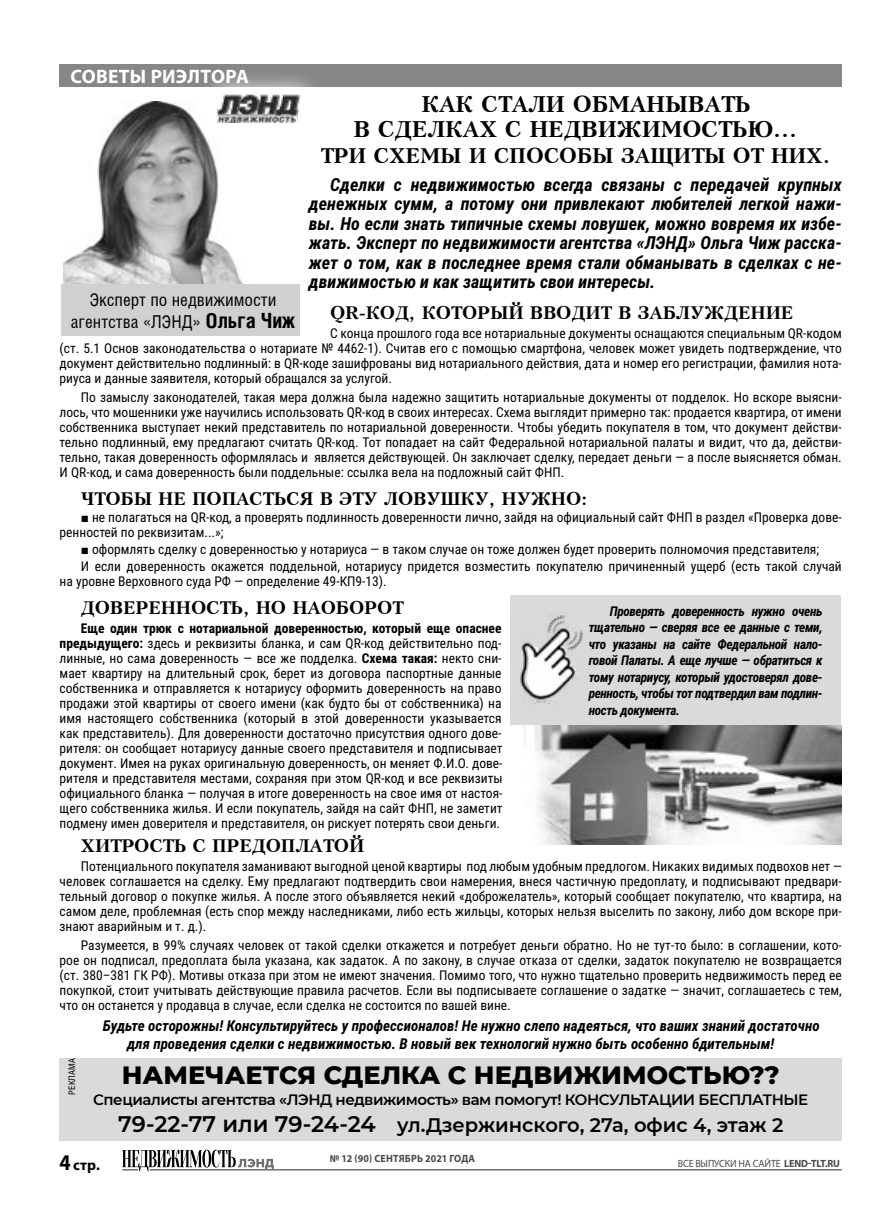
<style>
.page{position:relative;width:893px;height:1229px;background:#fff}
.page>*{position:absolute;margin:0;border:0;box-sizing:border-box;transform-origin:0 0}
.t1{font:800 25.5px "Montserrat";color:#000}
.t2{font:700 22.5px/25.5px "Peterburg";color:#000}
.t3{font:700 21px "Peterburg";color:#000}
.t4{font:600 19.5px "Montserrat";color:#000}
.t5{font:700 19.5px "Myriad Pro";letter-spacing:.015em;color:#fff}
.t6{font:italic 700 18px/19.5px "Roboto Condensed";color:#000;text-align:justify}
.t7{font:700 18px "Peterburg";color:#000}
.t8{font:17.7px/22.6px "Helios Cond";color:#000;text-align:center}
.t9{font:italic 700 15px/18px "Roboto Condensed";color:#000}
.t10{font:600 15px "Montserrat";letter-spacing:-.03em;color:#000}
.t11{font:700 15px "Myriad Pro";color:#000}
.t12{font:13.5px/15px "Roboto Condensed";color:#000;text-align:justify}
.t13{font:italic 700 13.5px/16.5px "Roboto Condensed";letter-spacing:-.03em;color:#000;text-align:justify}
.t14{font:10.5px "Myriad Pro";letter-spacing:-.01em;color:#4a4a49;scale:.95 1}
.t15{font:700 10.5px "Myriad Pro";letter-spacing:.01em;color:#4a4a49;scale:.95 1}
.t16{font:9px "Helios Cond";color:#000}
.s1{font-family:"Arial"}
.s2{font-weight:700}
.s3{font-weight:700;font-size:21px}
.s4{font-size:22.5px}
</style>
<div class="page">
<hr style="left:122px;top:1169px;width:720px;height:1px;background:#706f6f">
<svg style="left:122px;top:1150px;width:152px;height:21px"></svg>
<div style="left:60px;top:64px;width:782px;height:23px;background:#878787"></div>
<div style="left:60px;top:1058px;width:782px;height:83px;background:#dadada"></div>
<img style="left:64px;top:101px;width:185px;height:184px">
<div style="left:192px;top:69px;width:132px;height:80px;background:#fff;opacity:.75"></div>
<img style="left:216px;top:94px;width:84px;height:29px">
<div style="left:61px;top:285px;width:239px;height:51px;background:#d0d0d0"></div>
<div style="left:510px;top:596px;width:330px;height:130px;background:#dadada"></div>
<img style="left:520px;top:613px;width:63px;height:91px">
<img style="left:524px;top:726px;width:317px;height:118px">
<h3 class="t5" style="left:70px;top:64px;width:180px">СОВЕТЫ РИЭЛТОРА</h3>
<h2 class="t2" style="left:354px;top:91px;width:445px;text-indent:68px">КАК СТАЛИ ОБМАНЫВАТЬ<br>В СДЕЛКАХ С НЕДВИЖИМОСТЬЮ...</h2>
<h3 class="t3" style="left:320px;top:143px;width:511px">ТРИ СХЕМЫ И СПОСОБЫ ЗАЩИТЫ ОТ НИХ.</h3>
<p class="t6" style="left:309px;top:174px;width:534px;text-indent:21px">Сделки с недвижимостью всегда связаны с передачей крупных денежных сумм, а потому они привлекают любителей легкой нажи&shy;вы. Но если знать типичные схемы ловушек, можно вовремя их избе&shy;жать. Эксперт по недвижимости агентства «ЛЭНД» Ольга Чиж расска&shy;жет о том, как в последнее время стали обманывать в сделках с не&shy;движимостью и как защитить свои интересы.</p>
<h3 class="t7" style="left:330px;top:302px;width:465px">QR-КОД, КОТОРЫЙ ВВОДИТ В ЗАБЛУЖДЕНИЕ</h3>
<p class="t12" style="left:60px;top:325px;width:784px;text-indent:270px">С конца прошлого года все нотариальные документы оснащаются специальным QR-кодом (ст. 5.1 Основ законодательства о нотариате № 4462-1). Считав его с помощью смартфона, человек может увидеть подтверждение, что документ действительно подлинный: в QR-коде зашифрованы вид нотариального действия, дата и номер его регистрации, фамилия нота&shy;риуса и данные заявителя, который обращался за услугой.</p>
<p class="t12" style="left:60px;top:389px;width:784px;text-indent:21px">По замыслу законодателей, такая мера должна была надежно защитить нотариальные документы от подделок. Но вскоре выясни&shy;лось, что мошенники уже научились использовать QR-код в своих интересах. Схема выглядит примерно так: продается квартира, от имени собственника выступает некий представитель по нотариальной доверенности. Чтобы убедить покупателя в том, что документ действи&shy;тельно подлинный, ему предлагают считать QR-код. Тот попадает на сайт Федеральной нотариальной палаты и видит, что да, действи&shy;тельно, такая доверенность оформлялась и является действующей. Он заключает сделку, передает деньги — а после выясняется обман.<br>И QR-код, и сама доверенность были поддельные: ссылка вела на подложный сайт ФНП.</p>
<h3 class="t7" style="left:81px;top:488px;width:508px">ЧТОБЫ НЕ ПОПАСТЬСЯ В ЭТУ ЛОВУШКУ, НУЖНО:</h3>
<p class="t12" style="left:60px;top:509px;width:784px;text-indent:21px"><span class="s1">■</span> не полагаться на QR-код, а проверять подлинность доверенности лично, зайдя на официальный сайт ФНП в раздел «Проверка дове&shy;ренностей по реквизитам...»;</p>
<p class="t12" style="left:81px;top:540px;width:762px;line-height:17.1px"><span class="s1">■</span> оформлять сделку с доверенностью у нотариуса — в таком случае он тоже должен будет проверить полномочия представителя;<br>И если доверенность окажется поддельной, нотариусу придется возместить покупателю причиненный ущерб (есть такой случай</p>
<p class="t12" style="left:60px;top:574px;width:329px">на уровне Верховного суда РФ — определение 49-КП9-13).</p>
<h3 class="t7" style="left:81px;top:597px;width:324px">ДОВЕРЕННОСТЬ, НО НАОБОРОТ</h3>
<p class="t12" style="left:60px;top:621px;width:444px;text-indent:21px"><span class="s2">Еще один трюк с нотариальной доверенностью, который еще опаснее предыдущего:</span> здесь и реквизиты бланка, и сам QR-код действительно под&shy;линные, но сама доверенность — все же подделка. <span class="s2">Схема такая:</span> некто сни&shy;мает квартиру на длительный срок, берет из договора паспортные данные собственника и отправляется к нотариусу оформить доверенность на право продажи этой квартиры от своего имени (как будто бы от собственника) на имя настоящего собственника (который в этой доверенности указывается как представитель). Для доверенности достаточно присутствия одного дове&shy;рителя: он сообщает нотариусу данные своего представителя и подписывает документ. Имея на руках оригинальную доверенность, он меняет Ф.И.О. дове&shy;рителя и представителя местами, сохраняя при этом QR-код и все реквизиты официального бланка — получая в итоге доверенность на свое имя от настоя&shy;щего собственника жилья. И если покупатель, зайдя на сайт ФНП, не заметит подмену имен доверителя и представителя, он рискует потерять свои деньги.</p>
<h3 class="t7" style="left:81px;top:835px;width:285px">ХИТРОСТЬ С ПРЕДОПЛАТОЙ</h3>
<p class="t12" style="left:60px;top:858px;width:784px;text-indent:21px">Потенциального покупателя заманивают выгодной ценой квартиры под любым удобным предлогом. Никаких видимых подвохов нет — человек соглашается на сделку. Ему предлагают подтвердить свои намерения, внеся частичную предоплату, и подписывают предвари&shy;тельный договор о покупке жилья. А после этого объявляется некий «доброжелатель», который сообщает покупателю, что квартира, на самом деле, проблемная (есть спор между наследниками, либо есть жильцы, которых нельзя выселить по закону, либо дом вскоре при&shy;знают аварийным и т. д.).</p>
<p class="t12" style="left:60px;top:938px;width:784px;text-indent:21px">Разумеется, в 99% случаях человек от такой сделки откажется и потребует деньги обратно. Но не тут-то было: в соглашении, кото&shy;рое он подписал, предоплата была указана, как задаток. А по закону, в случае отказа от сделки, задаток покупателю не возвращается (ст. 380–381 ГК РФ). Мотивы отказа при этом не имеют значения. Помимо того, что нужно тщательно проверить недвижимость перед ее покупкой, стоит учитывать действующие правила расчетов. Если вы подписываете соглашение о задатке — значит, соглашаетесь с тем, что он останется у продавца в случае, если сделка не состоится по вашей вине.</p>
<p class="t9" style="left:127px;top:1016px;width:694px;text-indent:-24px">Будьте осторожны! Консультируйтесь у профессионалов! Не нужно слепо надеяться, что ваших знаний достаточно для проведения сделки с недвижимостью. В новый век технологий нужно быть особенно бдительным!</p>
<h3 class="t8" style="left:71px;top:288px;width:226px">Эксперт по недвижимости агентства «ЛЭНД» <span class="s3">Ольга Чиж</span></h3>
<p class="t13" style="left:589px;top:602px;width:235px;text-indent:21px">Проверять доверенность нужно очень тщательно — сверяя все ее данные с теми, что указаны на сайте Федеральной нало&shy;говой Палаты. А еще лучше — обратиться к тому нотариусу, который удостоверял дове&shy;ренность, чтобы тот подтвердил вам подлин&shy;ность документа.</p>
<p class="t16" style="left:67px;top:1095px;width:38px;rotate:-90deg">РЕКЛАМА</p>
<h1 class="t1" style="left:122px;top:1056px;width:660px">НАМЕЧАЕТСЯ СДЕЛКА С НЕДВИЖИМОСТЬЮ??</h1>
<p class="t10" style="left:93px;top:1089px;width:717px">Специалисты агентства «ЛЭНД недвижимость» вам помогут! КОНСУЛЬТАЦИИ БЕСПЛАТНЫЕ</p>
<h3 class="t4" style="left:118px;top:1111px;width:667px"><span class="s4">79-22-77 или 79-24-24</span> ул.Дзержинского, 27а, офис 4, этаж 2</h3>
<p class="t11" style="left:60px;top:1155px;width:42px"><span class="s4">4</span> стр.</p>
<p class="t15" style="left:330px;top:1152px;width:155px">№ 12 (90) СЕНТЯБРЬ 2021 ГОДА</p>
<p class="t14" style="left:678px;top:1157px;width:172px">ВСЕ ВЫПУСКИ НА САЙТЕ <span class="s2">LEND-TLT.RU</span></p>
</div>
